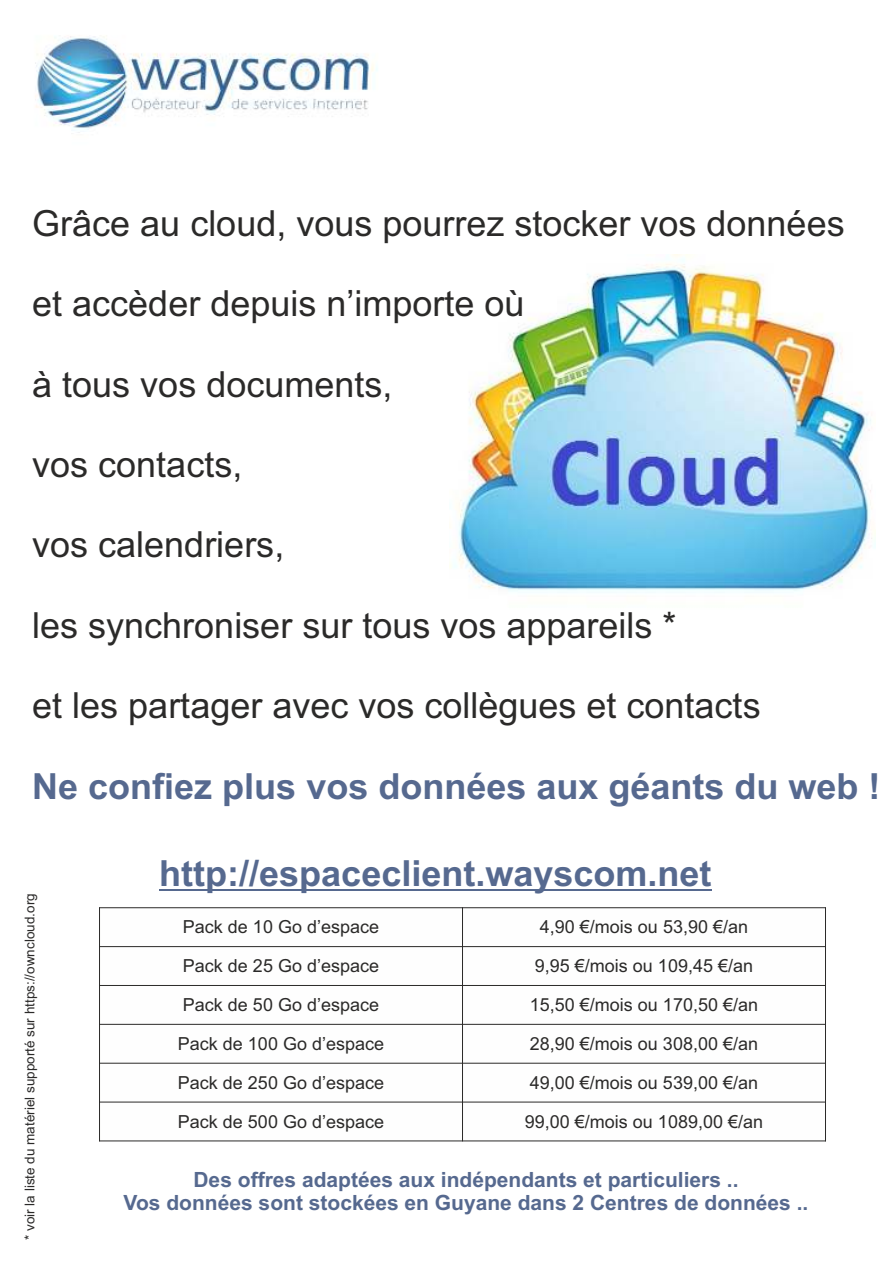
<style>
.page{position:relative;width:893px;height:1263px;background:#fff}
.page>*{position:absolute;margin:0;border:0;box-sizing:border-box;transform-origin:0 0}
.t1{font:36px "Arial";color:#2b2a29}
.t2{font:700 36px "Arial";color:#56698f}
.t3{font:700 21px/23.4px "Arial";color:#56698f;text-align:center}
.t4{font:18px "Arial";color:#2b2a29}
.t5{font:13.5px "Arial";color:#2b2a29}
</style>
<div class="page">
<img style="left:35px;top:36px;width:343px;height:97px">
<img style="left:450px;top:254px;width:425px;height:339px">
<hr style="left:159px;top:889px;width:552px;height:2px;background:#56698f">
<hr style="left:99px;top:907px;width:1px;height:234px;background:#2b2a29">
<hr style="left:462px;top:907px;width:1px;height:234px;background:#2b2a29">
<hr style="left:825px;top:907px;width:1px;height:234px;background:#2b2a29">
<hr style="left:99px;top:1140px;width:727px;height:1px;background:#2b2a29">
<hr style="left:99px;top:1102px;width:727px;height:1px;background:#2b2a29">
<hr style="left:99px;top:1063px;width:727px;height:1px;background:#2b2a29">
<hr style="left:99px;top:1024px;width:727px;height:1px;background:#2b2a29">
<hr style="left:99px;top:985px;width:727px;height:1px;background:#2b2a29">
<hr style="left:99px;top:946px;width:727px;height:1px;background:#2b2a29">
<hr style="left:99px;top:907px;width:727px;height:1px;background:#2b2a29">
<h1 class="t1" style="left:32px;top:209px;width:814px">Grâce au cloud, vous pourrez stocker vos données</h1>
<h1 class="t1" style="left:32px;top:290px;width:494px">et accèder depuis n’importe où</h1>
<h1 class="t1" style="left:32px;top:370px;width:362px">à tous vos documents,</h1>
<h1 class="t1" style="left:32px;top:451px;width:212px">vos contacts,</h1>
<h1 class="t1" style="left:32px;top:531px;width:254px">vos calendriers,</h1>
<h1 class="t1" style="left:32px;top:612px;width:646px">les synchroniser sur tous vos appareils *</h1>
<h1 class="t1" style="left:32px;top:692px;width:730px">et les partager avec vos collègues et contacts</h1>
<h1 class="t2" style="left:32px;top:773px;width:850px">Ne confiez plus vos données aux géants du web !</h1>
<p class="t5" style="left:25px;top:1240px;width:348px;rotate:-90deg">* voir la liste du matériel supporté sur https://owncloud.org</p>
<h1 class="t2" style="left:159px;top:860px;width:554px">http://espaceclient.wayscom.net</h1>
<p class="t4" style="left:183px;top:920px;width:198px">Pack de 10 Go d’espace</p>
<p class="t4" style="left:540px;top:920px;width:210px">4,90 €/mois ou 53,90 €/an</p>
<p class="t4" style="left:183px;top:959px;width:198px">Pack de 25 Go d’espace</p>
<p class="t4" style="left:535px;top:959px;width:220px">9,95 €/mois ou 109,45 €/an</p>
<p class="t4" style="left:183px;top:998px;width:198px">Pack de 50 Go d’espace</p>
<p class="t4" style="left:530px;top:998px;width:230px">15,50 €/mois ou 170,50 €/an</p>
<p class="t4" style="left:178px;top:1037px;width:208px">Pack de 100 Go d’espace</p>
<p class="t4" style="left:530px;top:1037px;width:230px">28,90 €/mois ou 308,00 €/an</p>
<p class="t4" style="left:178px;top:1076px;width:208px">Pack de 250 Go d’espace</p>
<p class="t4" style="left:530px;top:1076px;width:230px">49,00 €/mois ou 539,00 €/an</p>
<p class="t4" style="left:178px;top:1115px;width:208px">Pack de 500 Go d’espace</p>
<p class="t4" style="left:525px;top:1115px;width:240px">99,00 €/mois ou 1089,00 €/an</p>
<p class="t3" style="left:124px;top:1170px;width:686px">Des offres adaptées aux indépendants et particuliers ..<br>Vos données sont stockées en Guyane dans 2 Centres de données ..</p>
</div>
